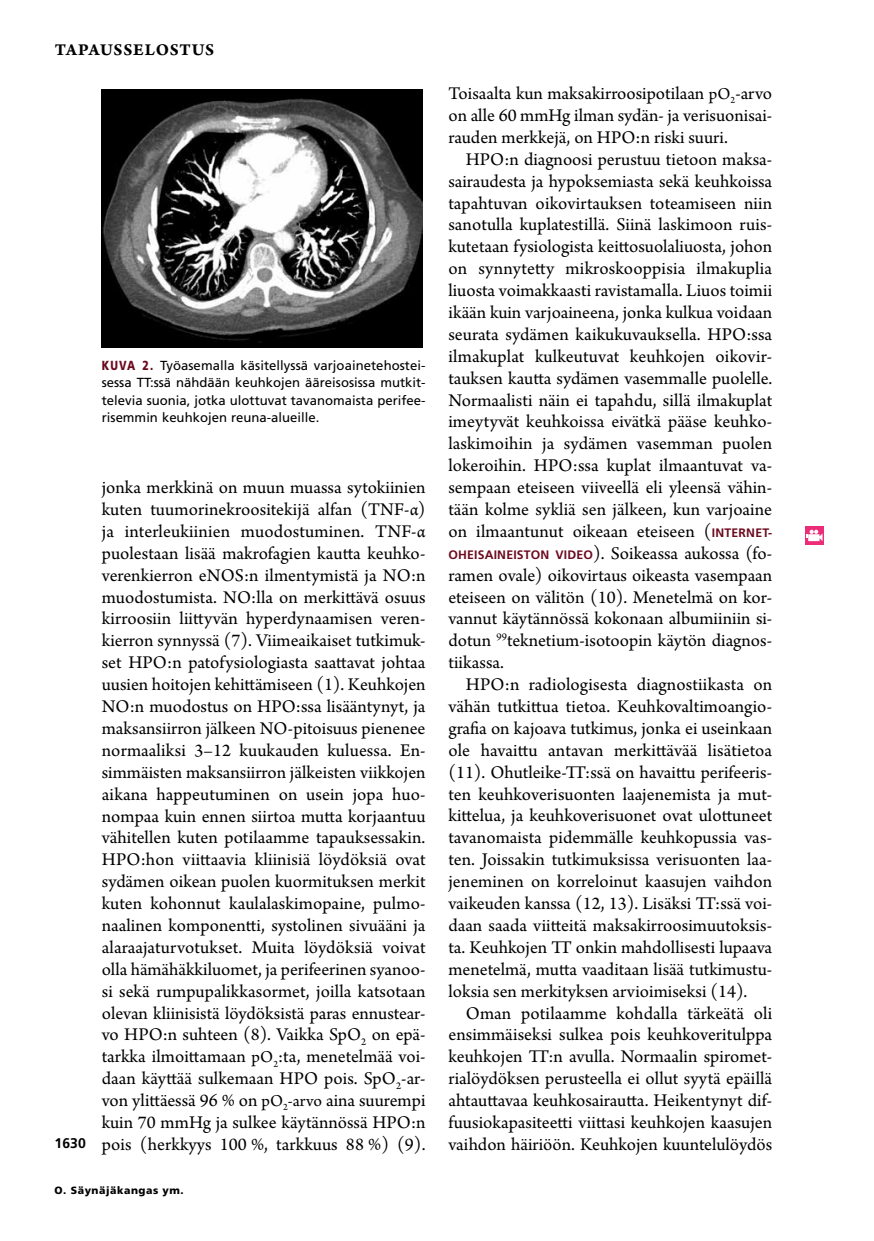
<style>
.page{position:relative;width:874px;height:1241px;background:#fff}
.page>*{position:absolute;margin:0;border:0;box-sizing:border-box;transform-origin:0 0}
.t1{font:18.9px/21.9px "Arno Pro";color:#000;text-align:justify}
.t2{font:17.5px "Arno Pro Bold Sm Text";letter-spacing:.045em;color:#000}
.t3{font:700 14px "Frutiger LT Std";color:#000}
.t4{font:13.12px/17.5px "Frutiger LT Std";color:#000;text-align:justify}
.t5{font:900 10.5px "Frutiger LT Std";letter-spacing:.05em;color:#000}
.s1{font-weight:900;color:#6c0a1e}
.s2{font-size:17.5px}
.s3{font-family:"Frutiger LT Std";font-weight:700;font-size:12.25px;color:#6c0a1e}
</style>
<div class="page">
<img style="left:102px;top:89px;width:320px;height:258px">
<svg style="left:805px;top:526px;width:18px;height:19px"></svg>
<svg style="left:806px;top:529px;width:16px;height:12px"></svg>
<p class="t2" style="left:55px;top:39px;width:161px">TAPAUSSELOSTUS</p>
<p class="t4" style="left:102px;top:356px;width:325px"><span class="s1">KUVA 2.</span> Työasemalla käsitellyssä varjoainetehostei&shy;sessa TT:ssä nähdään keuhkojen ääreisosissa mutkit&shy;televia suonia, jotka ulottuvat tavanomaista perifee&shy;risemmin keuhkojen reuna-alueille.</p>
<p class="t3" style="left:55px;top:1134px;width:33px">1630</p>
<p class="t1" style="left:102px;top:477px;width:325px">jonka merkkinä on muun muassa sytokiinien kuten tuumorinekroositekijä alfan (TNF-α) ja interleukiinien muodostuminen. TNF-α puolestaan lisää makrofagien kautta keuhko&shy;verenkierron eNOS:n ilmentymistä ja NO:n muodostumista. NO:lla on merkittävä osuus kirroosiin liittyvän hyperdynaamisen veren&shy;kierron synnyssä (7). Viimeaikaiset tutkimuk&shy;set HPO:n patofysiologiasta saattavat johtaa uusien hoitojen kehittämiseen (1). Keuhkojen NO:n muodostus on HPO:ssa lisääntynyt, ja maksansiirron jälkeen NO-pitoisuus pienenee normaaliksi 3–12 kuukauden kuluessa. En&shy;simmäisten maksansiirron jälkeisten viikkojen aikana happeutuminen on usein jopa huo&shy;nompaa kuin ennen siirtoa mutta korjaantuu vähitellen kuten potilaamme tapauksessakin.<br>HPO:hon viittaavia kliinisiä löydöksiä ovat sydämen oikean puolen kuormituksen merkit kuten kohonnut kaulalaskimopaine, pulmo&shy;naalinen komponentti, systolinen sivuääni ja alaraajaturvotukset. Muita löydöksiä voivat olla hämähäkkiluomet, ja perifeerinen syanoo&shy;si sekä rumpupalikkasormet, joilla katsotaan olevan kliinisistä löydöksistä paras ennustear&shy;vo HPO:n suhteen (8). Vaikka SpO<sub>2</sub> on epä&shy;tarkka ilmoittamaan <span class="s2">pO</span><sub>2</sub>:ta, menetelmää voi&shy;daan käyttää sulkemaan HPO pois. SpO<sub>2</sub>-ar&shy;von ylittäessä 96 % on <span class="s2">pO</span><sub>2</sub><span class="s2">-arvo</span> aina suurempi kuin 70 mmHg ja sulkee käytännössä HPO:n pois (herkkyys 100 %, tarkkuus 88 %) (9).</p>
<p class="t5" style="left:55px;top:1183px;width:131px">O. Säynäjäkangas ym.</p>
<p class="t1" style="left:448px;top:83px;width:325px">Toisaalta kun maksakirroosipotilaan <span class="s2">pO</span><sub>2</sub>-arvo on alle 60 mmHg ilman sydän- ja verisuonisai&shy;rauden merkkejä, on HPO:n riski suuri.</p>
<p class="t1" style="left:448px;top:149px;width:325px;text-indent:17px">HPO:n diagnoosi perustuu tietoon maksa&shy;sairaudesta ja hypoksemiasta sekä keuhkoissa tapahtuvan oikovirtauksen toteamiseen niin sanotulla kuplatestillä. Siinä laskimoon ruis&shy;kutetaan fysiologista keittosuolaliuosta, johon on synnytetty mikroskooppisia ilmakuplia liuosta voimakkaasti ravistamalla. Liuos toimii ikään kuin varjoaineena, jonka kulkua voidaan seurata sydämen kaikukuvauksella. HPO:ssa ilmakuplat kulkeutuvat keuhkojen oikovir&shy;tauksen kautta sydämen vasemmalle puolelle.<br>Normaalisti näin ei tapahdu, sillä ilmakuplat imeytyvät keuhkoissa eivätkä pääse keuhko&shy;laskimoihin ja sydämen vasemman puolen lokeroihin. HPO:ssa kuplat ilmaantuvat va&shy;sempaan eteiseen viiveellä eli yleensä vähin&shy;tään kolme sykliä sen jälkeen, kun varjoaine on ilmaantunut oikeaan eteiseen (<span class="s3">INTERNET-OHEISAINEISTON VIDEO</span>). Soikeassa aukossa (fo&shy;ramen ovale) oikovirtaus oikeasta vasempaan eteiseen on välitön (10). Menetelmä on kor&shy;vannut käytännössä kokonaan albumiiniin si&shy;dotun <sup>99</sup>teknetium-isotoopin käytön diagnos&shy;tiikassa.</p>
<p class="t1" style="left:448px;top:674px;width:325px;text-indent:17px">HPO:n radiologisesta diagnostiikasta on vähän tutkittua tietoa. Keuhkovaltimoangio&shy;grafia on kajoava tutkimus, jonka ei useinkaan ole havaittu antavan merkittävää lisätietoa (11). Ohutleike-TT:ssä on havaittu perifeeris&shy;ten keuhkoverisuonten laajenemista ja mut&shy;kittelua, ja keuhkoverisuonet ovat ulottuneet tavanomaista pidemmälle keuhkopussia vas&shy;ten. Joissakin tutkimuksissa verisuonten laa&shy;jeneminen on korreloinut kaasujen vaihdon vaikeuden kanssa (12, 13). Lisäksi TT:ssä voi&shy;daan saada viitteitä maksakirroosimuutoksis&shy;ta. Keuhkojen TT onkin mahdollisesti lupaava menetelmä, mutta vaaditaan lisää tutkimustu&shy;loksia sen merkityksen arvioimiseksi (14).</p>
<p class="t1" style="left:448px;top:1002px;width:325px;text-indent:17px">Oman potilaamme kohdalla tärkeätä oli ensimmäiseksi sulkea pois keuhkoveritulppa keuhkojen TT:n avulla. Normaalin spiromet&shy;rialöydöksen perusteella ei ollut syytä epäillä ahtauttavaa keuhkosairautta. Heikentynyt dif&shy;fuusiokapasiteetti viittasi keuhkojen kaasujen vaihdon häiriöön. Keuhkojen kuuntelulöydös</p>
</div>
